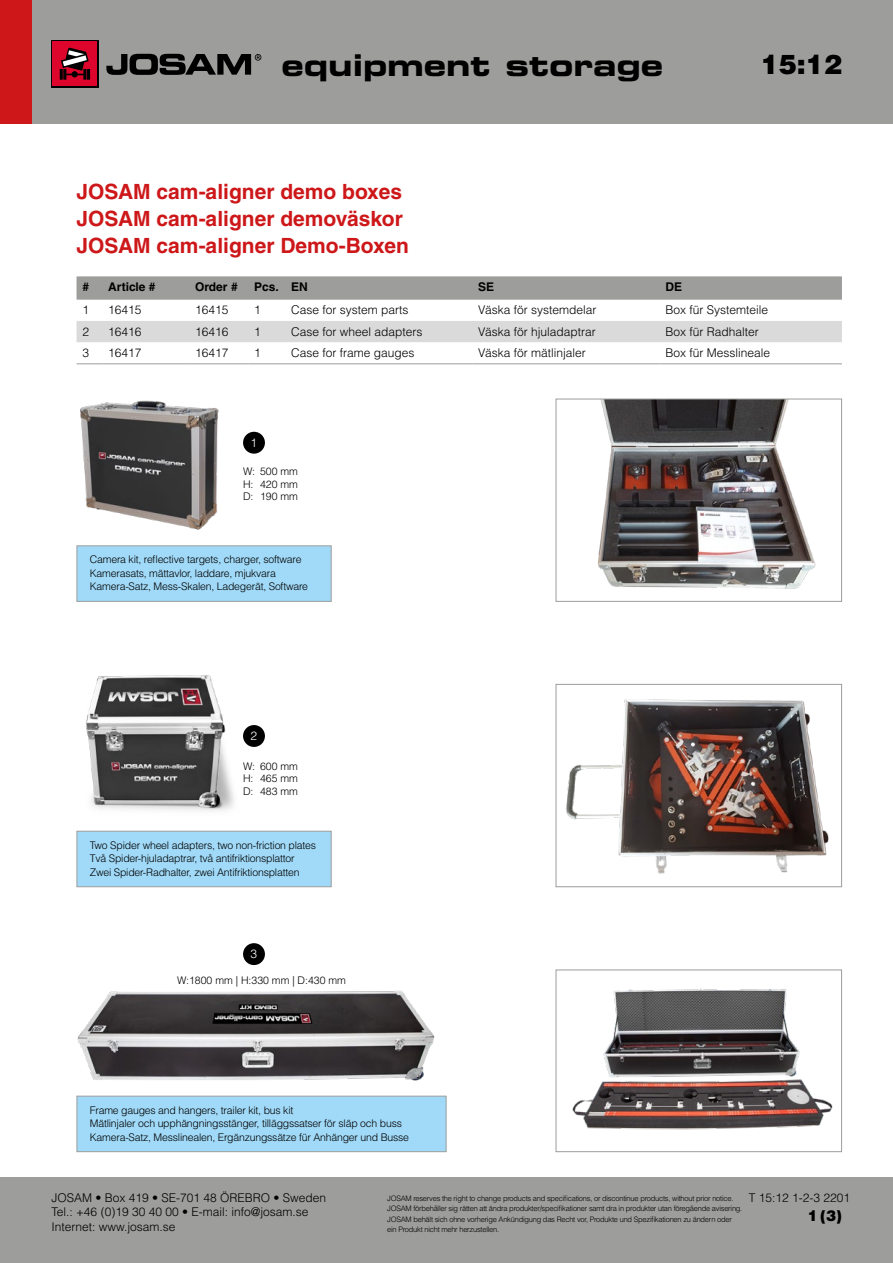
<style>
.page{position:relative;width:893px;height:1263px;background:#fff}
.page>*{position:absolute;margin:0;border:0;box-sizing:border-box;transform-origin:0 0}
.t1{font:30px "Eurostile LT Std Bold Ex 2";color:#000}
.t2{font:900 27px "Helvetica LT Std";color:#000}
.t3{font:700 21px "Helvetica LT Std";color:#cd1719}
.t4{font:900 15px "Helvetica LT Std";color:#000}
.Productsheet_BodyTex{font:300 12px/14.4px "Helvetica LT Std";color:#000}
.Productsheet_TableHe{font:700 12px "Helvetica LT Std";color:#000}
.Productsheet_NumberC{font:300 12px "Helvetica LT Std";color:#fff}
.t5{font:300 10.5px/12.6px "Helvetica LT Std";letter-spacing:-.02em;color:#000;text-align:justify}
.t6{font:300 10.5px "Helvetica LT Std";color:#000}
.t7{font:300 7.5px/10.5px "Helvetica LT Std";letter-spacing:-.03em;color:#000}
</style>
<div class="page">
<div style="left:0;top:0;width:893px;height:123px;background:#9d9d9c"></div>
<div style="left:51px;top:40px;width:48px;height:48px;background:linear-gradient(to right,#000,#000)"></div>
<div style="left:53px;top:42px;width:44px;height:44px;background:#dd052b"></div>
<svg style="left:60px;top:48px;width:30px;height:32px"></svg>
<svg style="left:106px;top:54px;width:155px;height:21px"></svg>
<div style="left:0;top:0;width:32px;height:123px;background:#cd1719"></div>
<div style="left:0;top:1178px;width:893px;height:85px;background:#9d9d9c"></div>
<div style="left:77px;top:1096px;width:369px;height:56px;background:#a1daf8;border:1px solid #9d9d9c"></div>
<div style="left:77px;top:545px;width:255px;height:57px;background:#a1daf8;border:1px solid #9d9d9c"></div>
<div style="left:77px;top:831px;width:255px;height:56px;background:#a1daf8;border:1px solid #9d9d9c"></div>
<img style="left:80px;top:400px;width:139px;height:130px">
<img style="left:77px;top:990px;width:358px;height:91px">
<svg style="left:77px;top:276px;width:765px;height:24px;background:#a0a09f"></svg>
<div style="left:77px;top:321px;width:765px;height:21px;background:#dadada"></div>
<svg style="left:77px;top:363px;width:25px;height:1px"></svg>
<hr style="left:102px;top:363px;width:87px;height:1px;background:#9d9d9c">
<hr style="left:189px;top:363px;width:59px;height:1px;background:#9d9d9c">
<hr style="left:248px;top:363px;width:37px;height:1px;background:#9d9d9c">
<hr style="left:285px;top:363px;width:187px;height:1px;background:#9d9d9c">
<hr style="left:472px;top:363px;width:187px;height:1px;background:#9d9d9c">
<hr style="left:659px;top:363px;width:183px;height:1px;background:#9d9d9c">
<div style="left:243px;top:943px;width:22px;height:22px;background:#000;border-radius:50%"></div>
<div style="left:243px;top:432px;width:22px;height:22px;background:#000;border-radius:50%"></div>
<div style="left:243px;top:725px;width:22px;height:22px;background:#000;border-radius:50%"></div>
<img style="left:572px;top:988px;width:261px;height:142px">
<div style="left:556px;top:969px;width:286px;height:183px;border:1px solid #9d9d9c"></div>
<img style="left:597px;top:401px;width:219px;height:188px">
<div style="left:556px;top:399px;width:286px;height:203px;border:1px solid #9d9d9c"></div>
<img style="left:77px;top:675px;width:178px;height:156px">
<img style="left:565px;top:699px;width:264px;height:175px">
<div style="left:556px;top:684px;width:286px;height:203px;border:1px solid #9d9d9c"></div>
<h1 class="t1" style="left:281px;top:44px;width:383px">equipment storage</h1>
<h2 class="t2" style="left:761px;top:47px;width:83px">15:12</h2>
<p class="t3" style="left:77px;top:179px;width:327px">JOSAM cam-aligner demo boxes</p>
<p class="t3" style="left:77px;top:206px;width:328px">JOSAM cam-aligner demoväskor</p>
<p class="t3" style="left:77px;top:233px;width:334px">JOSAM cam-aligner Demo-Boxen</p>
<p class="Productsheet_TableHe" style="left:83px;top:279px;width:8px">#</p>
<p class="Productsheet_TableHe" style="left:108px;top:279px;width:49px">Article #</p>
<p class="Productsheet_TableHe" style="left:195px;top:279px;width:44px">Order #</p>
<p class="Productsheet_TableHe" style="left:254px;top:279px;width:26px">Pcs.</p>
<p class="Productsheet_TableHe" style="left:291px;top:279px;width:18px">EN</p>
<p class="Productsheet_TableHe" style="left:478px;top:279px;width:18px">SE</p>
<p class="Productsheet_TableHe" style="left:665px;top:279px;width:18px">DE</p>
<p class="Productsheet_BodyTex" style="left:83px;top:303px;width:8px">1</p>
<p class="Productsheet_BodyTex" style="left:108px;top:303px;width:35px">16415</p>
<p class="Productsheet_BodyTex" style="left:195px;top:303px;width:35px">16415</p>
<p class="Productsheet_BodyTex" style="left:254px;top:303px;width:8px">1</p>
<p class="Productsheet_BodyTex" style="left:291px;top:303px;width:119px">Case for system parts</p>
<p class="Productsheet_BodyTex" style="left:478px;top:303px;width:120px">Väska för systemdelar</p>
<p class="Productsheet_BodyTex" style="left:665px;top:303px;width:104px">Box für Systemteile</p>
<p class="Productsheet_BodyTex" style="left:83px;top:324px;width:8px">2</p>
<p class="Productsheet_BodyTex" style="left:108px;top:324px;width:35px">16416</p>
<p class="Productsheet_BodyTex" style="left:195px;top:324px;width:35px">16416</p>
<p class="Productsheet_BodyTex" style="left:254px;top:324px;width:8px">1</p>
<p class="Productsheet_BodyTex" style="left:291px;top:324px;width:133px">Case for wheel adapters</p>
<p class="Productsheet_BodyTex" style="left:478px;top:324px;width:119px">Väska för hjuladaptrar</p>
<p class="Productsheet_BodyTex" style="left:665px;top:324px;width:95px">Box für Radhalter</p>
<p class="Productsheet_BodyTex" style="left:83px;top:345px;width:8px">3</p>
<p class="Productsheet_BodyTex" style="left:108px;top:345px;width:35px">16417</p>
<p class="Productsheet_BodyTex" style="left:195px;top:345px;width:35px">16417</p>
<p class="Productsheet_BodyTex" style="left:254px;top:345px;width:8px">1</p>
<p class="Productsheet_BodyTex" style="left:291px;top:345px;width:125px">Case for frame gauges</p>
<p class="Productsheet_BodyTex" style="left:478px;top:345px;width:109px">Väska för mätlinjaler</p>
<p class="Productsheet_BodyTex" style="left:665px;top:345px;width:106px">Box für Messlineale</p>
<p class="Productsheet_NumberC" style="left:251px;top:435px;width:8px">1</p>
<p class="t5" style="left:243px;top:465px;width:56px">W: 500 mm H: 420 mm D: 190 mm</p>
<p class="t5" style="left:90px;top:553px;width:213px">Camera kit, reflective targets, charger, software</p>
<p class="t5" style="left:90px;top:567px;width:188px">Kamerasats, mättavlor, laddare, mjukvara</p>
<p class="t5" style="left:90px;top:580px;width:220px">Kamera-Satz, Mess-Skalen, Ladegerät, Software</p>
<p class="Productsheet_NumberC" style="left:251px;top:728px;width:8px">2</p>
<p class="t5" style="left:243px;top:759px;width:56px">W: 600 mm H: 465 mm D: 483 mm</p>
<p class="t5" style="left:90px;top:838px;width:228px;line-height:13.5px;text-align:left">Two Spider wheel adapters, two non-friction plates<br>Två Spider-hjuladaptrar, två antifriktionsplattor<br>Zwei Spider-Radhalter, zwei Antifriktionsplatten</p>
<p class="Productsheet_NumberC" style="left:251px;top:946px;width:8px">3</p>
<p class="t6" style="left:177px;top:973px;width:171px">W:1800 mm | H:330 mm | D:430 mm</p>
<p class="t5" style="left:90px;top:1103px;width:205px">Frame gauges and hangers, trailer kit, bus kit</p>
<p class="t5" style="left:90px;top:1117px;width:314px">Mätlinjaler och upphängningsstänger, tilläggssatser för släp och buss</p>
<p class="t5" style="left:90px;top:1130px;width:321px">Kamera-Satz, Messlinealen, Ergänzungssätze für Anhänger und Busse</p>
<p class="Productsheet_BodyTex" style="left:51px;top:1190px;width:276px">JOSAM • Box 419 • SE-701 48 ÖREBRO • Sweden<br>Tel.: +46 (0)19 30 40 00 • E-mail: info@josam.se<br>Internet: www.josam.se</p>
<p class="Productsheet_BodyTex" style="left:749px;top:1190px;width:103px">T 15:12 1-2-3 2201</p>
<p class="t7" style="left:387px;top:1192px;width:357px">JOSAM reserves the right to change products and specifications, or discontinue products, without prior notice.<br>JOSAM förbehåller sig rätten att ändra produkter/specifikationer samt dra in produkter utan föregående avisering.<br>JOSAM behält sich ohne vorherige Ankündigung das Recht vor, Produkte und Spezifikationen zu ändern oder ein Produkt nicht mehr herzustellen.</p>
<h3 class="t4" style="left:808px;top:1205px;width:36px">1 (3)</h3>
</div>
